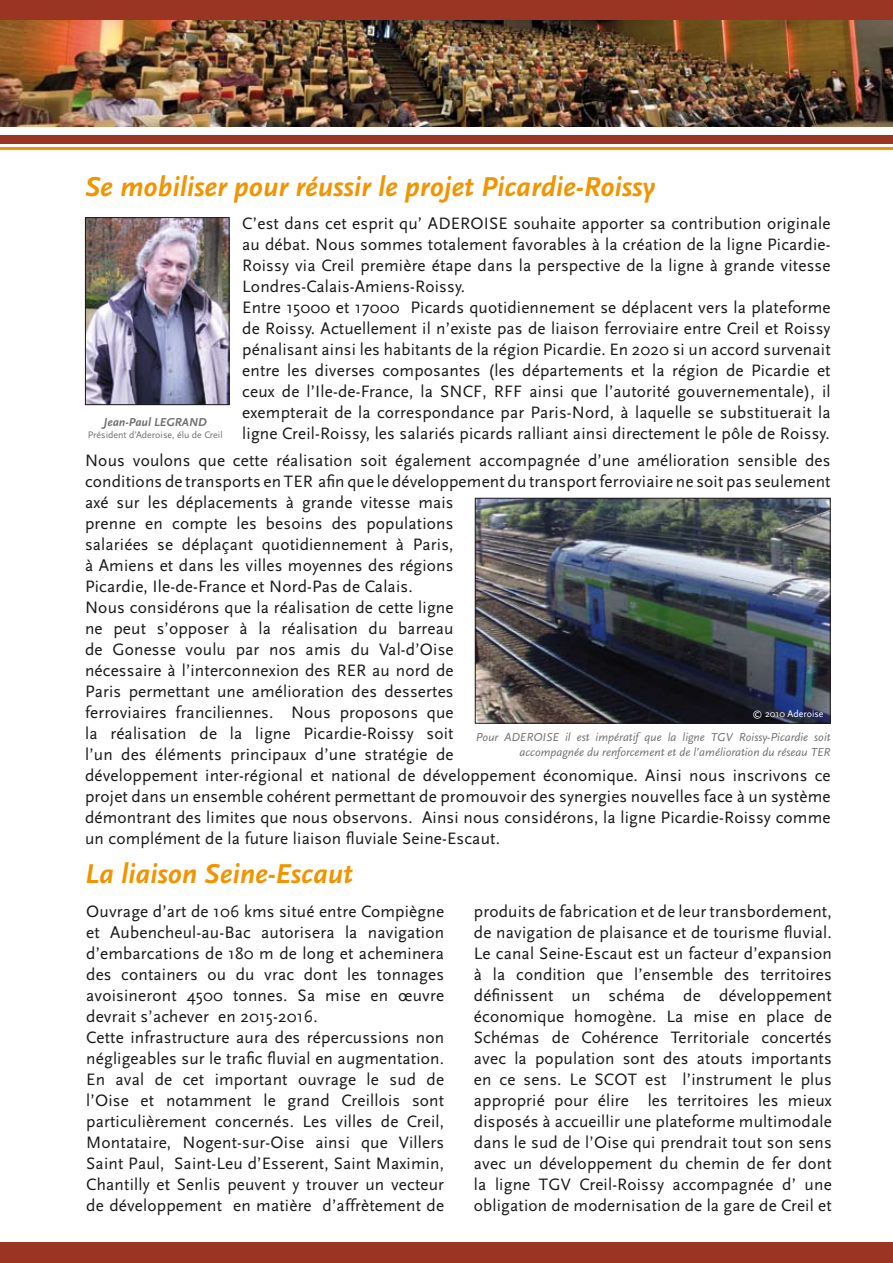
<style>
.page{position:relative;width:893px;height:1263px;background:#fff}
.page>*{position:absolute;margin:0;border:0;box-sizing:border-box;transform-origin:0 0}
.t1{font:italic 700 28.5px "Scala Sans";color:#f29400}
.t2{font:17.25px/21px "Scala Sans";letter-spacing:.01em;color:#1a171b}
.t3{font:italic 12px/14.4px "Scala Sans";color:#707173;text-align:right}
.t4{font:italic 700 12px "Scala Sans";color:#707173}
.t5{font:9.9px "Scala Sans";color:#707173}
.t6{font:9.9px "Scala Sans";color:#fff}
</style>
<div class="page">
<div style="left:0;top:0;width:893px;height:20px;background:#993522"></div>
<img style="left:0;top:20px;width:893px;height:106px">
<div style="left:0;top:135px;width:893px;height:9px;background:#993522"></div>
<hr style="left:0;top:147px;width:893px;height:2px;background:#f29400">
<div style="left:0;top:1242px;width:893px;height:21px;background:#993522"></div>
<img style="left:87px;top:219px;width:141px;height:184px">
<div style="left:85px;top:217px;width:145px;height:188px;border:1px solid #1a171b"></div>
<img style="left:477px;top:500px;width:352px;height:222px">
<div style="left:475px;top:498px;width:356px;height:226px;border:1px solid #1a171b"></div>
<h1 class="t1" style="left:85px;top:172px;width:571px">Se mobiliser pour réussir le projet Picardie-Roissy</h1>
<p class="t2" style="left:242px;top:213px;width:590px">C’est dans cet esprit qu’ ADEROISE souhaite apporter sa contribution originale au débat. Nous sommes totalement favorables à la création de la ligne Picardie-Roissy via Creil première étape dans la perspective de la ligne à grande vitesse Londres-Calais-Amiens-Roissy.<br>Entre 15000 et 17000 Picards quotidiennement se déplacent vers la plateforme de Roissy. Actuellement il n’existe pas de liaison ferroviaire entre Creil et Roissy pénalisant ainsi les habitants de la région Picardie. En 2020 si un accord survenait entre les diverses composantes (les départements et la région de Picardie et ceux de l’Ile-de-France, la SNCF, RFF ainsi que l’autorité gouvernementale), il exempterait de la correspondance par Paris-Nord, à laquelle se substituerait la ligne Creil-Roissy, les salariés picards ralliant ainsi directement le pôle de Roissy.</p>
<p class="t2" style="left:85px;top:450px;width:747px">Nous voulons que cette réalisation soit également accompagnée d’une amélioration sensible des conditions de transports en TER afin que le développement du transport ferroviaire ne soit pas seulement axé sur les déplacements à grande vitesse mais<br>prenne en compte les besoins des populations<br>salariées se déplaçant quotidiennement à Paris,<br>à Amiens et dans les villes moyennes des régions<br>Picardie, Ile-de-France et Nord-Pas de Calais.<br>Nous considérons que la réalisation de cette ligne<br>ne peut s’opposer à la réalisation du barreau<br>de Gonesse voulu par nos amis du Val-d’Oise<br>nécessaire à l’interconnexion des RER au nord de<br>Paris permettant une amélioration des dessertes<br>ferroviaires franciliennes. Nous proposons que<br>la réalisation de la ligne Picardie-Roissy soit<br>l’un des éléments principaux d’une stratégie de<br>développement inter-régional et national de développement économique. Ainsi nous inscrivons ce projet dans un ensemble cohérent permettant de promouvoir des synergies nouvelles face à un système démontrant des limites que nous observons. Ainsi nous considérons, la ligne Picardie-Roissy comme un complément de la future liaison fluviale Seine-Escaut.</p>
<p class="t4" style="left:104px;top:416px;width:104px">Jean-Paul LEGRAND</p>
<p class="t5" style="left:88px;top:429px;width:136px">Président d’Aderoise, élu de Creil</p>
<p class="t6" style="left:753px;top:709px;width:72px">© 2010 Aderoise</p>
<p class="t3" style="left:476px;top:730px;width:356px">Pour ADEROISE il est impératif que la ligne TGV Roissy-Picardie soit accompagnée du renforcement et de l’amélioration du réseau TER</p>
<h1 class="t1" style="left:85px;top:858px;width:270px">La liaison Seine-Escaut</h1>
<p class="t2" style="left:86px;top:902px;width:359px">Ouvrage d’art de 106 kms situé entre Compiègne et Aubencheul-au-Bac autorisera la navigation d’embarcations de 180 m de long et acheminera des containers ou du vrac dont les tonnages avoisineront 4500 tonnes. Sa mise en œuvre devrait s’achever en 2015-2016.<br>Cette infrastructure aura des répercussions non négligeables sur le trafic fluvial en augmentation.<br>En aval de cet important ouvrage le sud de l’Oise et notamment le grand Creillois sont particulièrement concernés. Les villes de Creil, Montataire, Nogent-sur-Oise ainsi que Villers Saint Paul, Saint-Leu d’Esserent, Saint Maximin, Chantilly et Senlis peuvent y trouver un vecteur de développement en matière d’affrètement de</p>
<p class="t2" style="left:474px;top:902px;width:359px;text-align:justify">produits de fabrication et de leur transbordement, de navigation de plaisance et de tourisme fluvial.<br>Le canal Seine-Escaut est un facteur d’expansion à la condition que l’ensemble des territoires définissent un schéma de développement économique homogène. La mise en place de Schémas de Cohérence Territoriale concertés avec la population sont des atouts importants en ce sens. Le SCOT est l’instrument le plus approprié pour élire les territoires les mieux disposés à accueillir une plateforme multimodale dans le sud de l’Oise qui prendrait tout son sens avec un développement du chemin de fer dont la ligne TGV Creil-Roissy accompagnée d’ une obligation de modernisation de la gare de Creil et</p>
</div>
